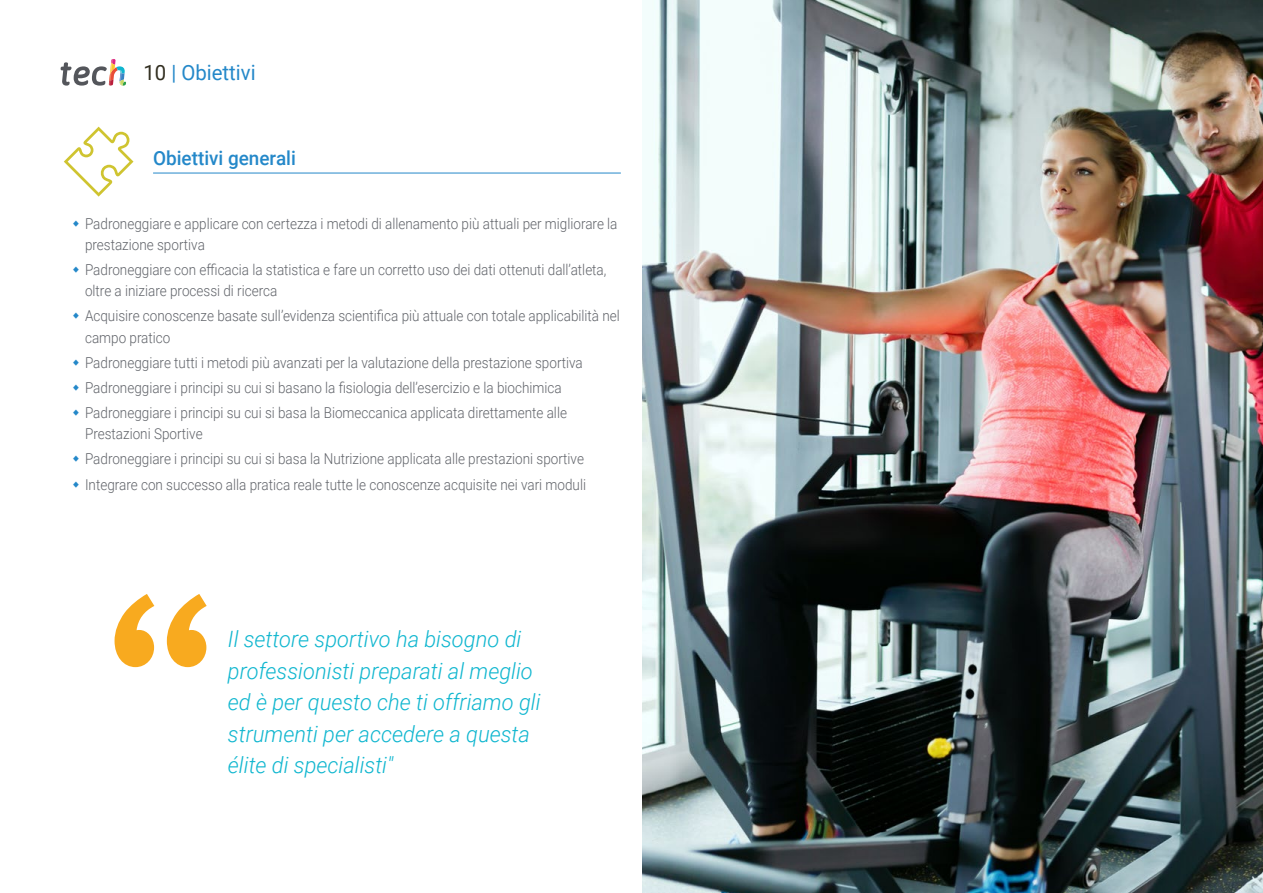
<style>
.page{position:relative;width:1263px;height:893px;background:#fff}
.page>*{position:absolute;margin:0;border:0;box-sizing:border-box;transform-origin:0 0}
.t1{font:italic 300 22.5px/31.5px "Roboto";color:#0fb6cf}
.t2{font:21px "Roboto";color:#2488c9}
.t3{font:500 19.5px "Roboto";color:#2488c9}
.t4{font:300 15px/25.2px "Roboto";color:#61646a;scale:.9 1}
.s1{color:#312e20}
</style>
<div class="page">
<hr style="left:153px;top:173px;width:468px;height:1px;background:#2488c9">
<svg style="left:64px;top:127px;width:69px;height:70px"></svg>
<img style="left:642px;top:0;width:621px;height:893px">
<svg style="left:61px;top:59px;width:65px;height:27px"></svg>
<svg style="left:115px;top:594px;width:92px;height:73px"></svg>
<h2 class="t2" style="left:144px;top:57px;width:114px"><span class="s1">10</span> | Obiettivi</h2>
<h3 class="t3" style="left:153px;top:144px;width:144px">Obiettivi generali</h3>
<p class="t4" style="left:85px;top:213px;width:593px;line-height:21px">Padroneggiare e applicare con certezza i metodi di allenamento più attuali per migliorare la prestazione sportiva</p>
<p class="t4" style="left:85px;top:259px;width:581px;line-height:21px">Padroneggiare con efficacia la statistica e fare un corretto uso dei dati ottenuti dall’atleta, oltre a iniziare processi di ricerca</p>
<p class="t4" style="left:85px;top:305px;width:596px;line-height:21px">Acquisire conoscenze basate sull’evidenza scientifica più attuale con totale applicabilità nel campo pratico</p>
<p class="t4" style="left:85px;top:349px;width:555px">Padroneggiare tutti i metodi più avanzati per la valutazione della prestazione sportiva<br>Padroneggiare i principi su cui si basano la fisiologia dell’esercizio e la biochimica<br>Padroneggiare i principi su cui si basa la Biomeccanica applicata direttamente alle</p>
<p class="t4" style="left:85px;top:421px;width:558px">Prestazioni Sportive<br>Padroneggiare i principi su cui si basa la Nutrizione applicata alle prestazioni sportive<br>Integrare con successo alla pratica reale tutte le conoscenze acquisite nei vari moduli</p>
<h1 class="t1" style="left:228px;top:623px;width:314px">Il settore sportivo ha bisogno di professionisti preparati al meglio ed è per questo che ti offriamo gli strumenti per accedere a questa élite di specialisti"</h1>
</div>
